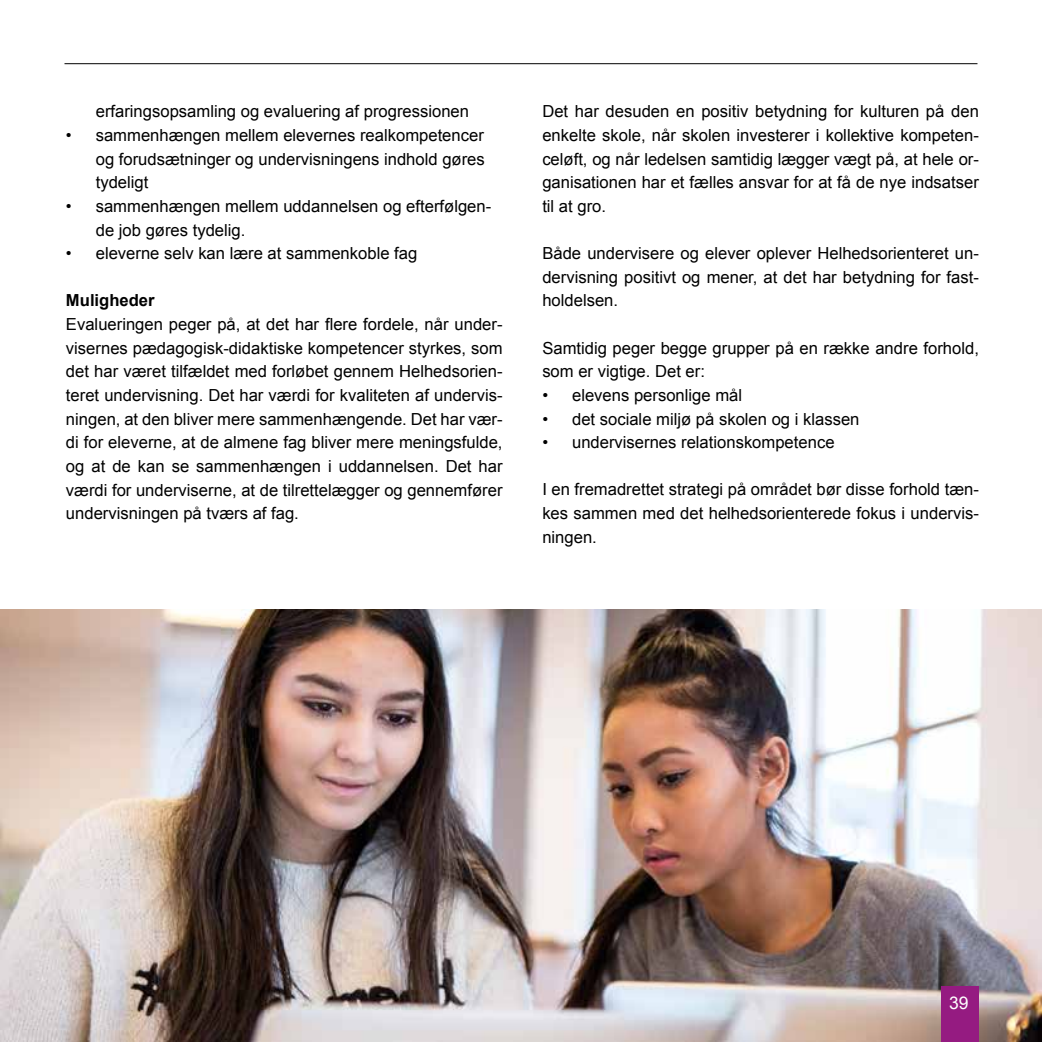
<style>
.page{position:relative;width:1042px;height:1042px;background:#fff}
.page>*{position:absolute;margin:0;border:0;box-sizing:border-box;transform-origin:0 0}
.t1{font:17.5px "Arial";color:#fff}
.t2{font:16.62px/23.6px "Arial";color:#000;text-align:justify}
.t3{font:700 16.62px "Arial";color:#000}
</style>
<div class="page">
<hr style="left:64px;top:63px;width:913px;height:1px;background:#000">
<img style="left:0;top:609px;width:1042px;height:433px">
<div style="left:941px;top:987px;width:37px;height:55px;background:#951b81"></div>
<p class="t2" style="left:96px;top:100px;width:375px">erfaringsopsamling og evaluering af progressionen</p>
<p class="t2" style="left:96px;top:124px;width:391px;text-indent:-30px">• sammenhængen mellem elevernes realkompetencer og forudsætninger og undervisningens indhold gøres tydeligt</p>
<p class="t2" style="left:96px;top:194px;width:397px;text-indent:-30px">• sammenhængen mellem uddannelsen og efterfølgen&shy;de job gøres tydelig.</p>
<p class="t2" style="left:66px;top:242px;width:353px">• eleverne selv kan lære at sammenkoble fag</p>
<p class="t3" style="left:66px;top:289px;width:90px">Muligheder</p>
<p class="t2" style="left:66px;top:313px;width:438px">Evalueringen peger på, at det har flere fordele, når under&shy;visernes pædagogisk-didaktiske kompetencer styrkes, som det har været tilfældet med forløbet gennem Helhedsorien&shy;teret undervisning. Det har værdi for kvaliteten af undervis&shy;ningen, at den bliver mere sammenhængende. Det har vær&shy;di for eleverne, at de almene fag bliver mere meningsfulde, og at de kan se sammenhængen i uddannelsen. Det har værdi for underviserne, at de tilrettelægger og gennemfører undervisningen på tværs af fag.</p>
<p class="t2" style="left:542px;top:100px;width:438px">Det har desuden en positiv betydning for kulturen på den enkelte skole, når skolen investerer i kollektive kompeten&shy;celøft, og når ledelsen samtidig lægger vægt på, at hele or&shy;ganisationen har et fælles ansvar for at få de nye indsatser til at gro.</p>
<p class="t2" style="left:542px;top:242px;width:438px">Både undervisere og elever oplever Helhedsorienteret un&shy;dervisning positivt og mener, at det har betydning for fast&shy;holdelsen.</p>
<p class="t2" style="left:542px;top:336px;width:438px">Samtidig peger begge grupper på en række andre forhold, som er vigtige. Det er:</p>
<p class="t2" style="left:542px;top:383px;width:201px">• elevens personlige mål</p>
<p class="t2" style="left:542px;top:407px;width:319px">• det sociale miljø på skolen og i klassen</p>
<p class="t2" style="left:542px;top:431px;width:294px">• undervisernes relationskompetence</p>
<p class="t2" style="left:542px;top:478px;width:438px">I en fremadrettet strategi på området bør disse forhold tæn&shy;kes sammen med det helhedsorienterede fokus i undervis&shy;ningen.</p>
<p class="t1" style="left:949px;top:991px;width:21px">39</p>
</div>
